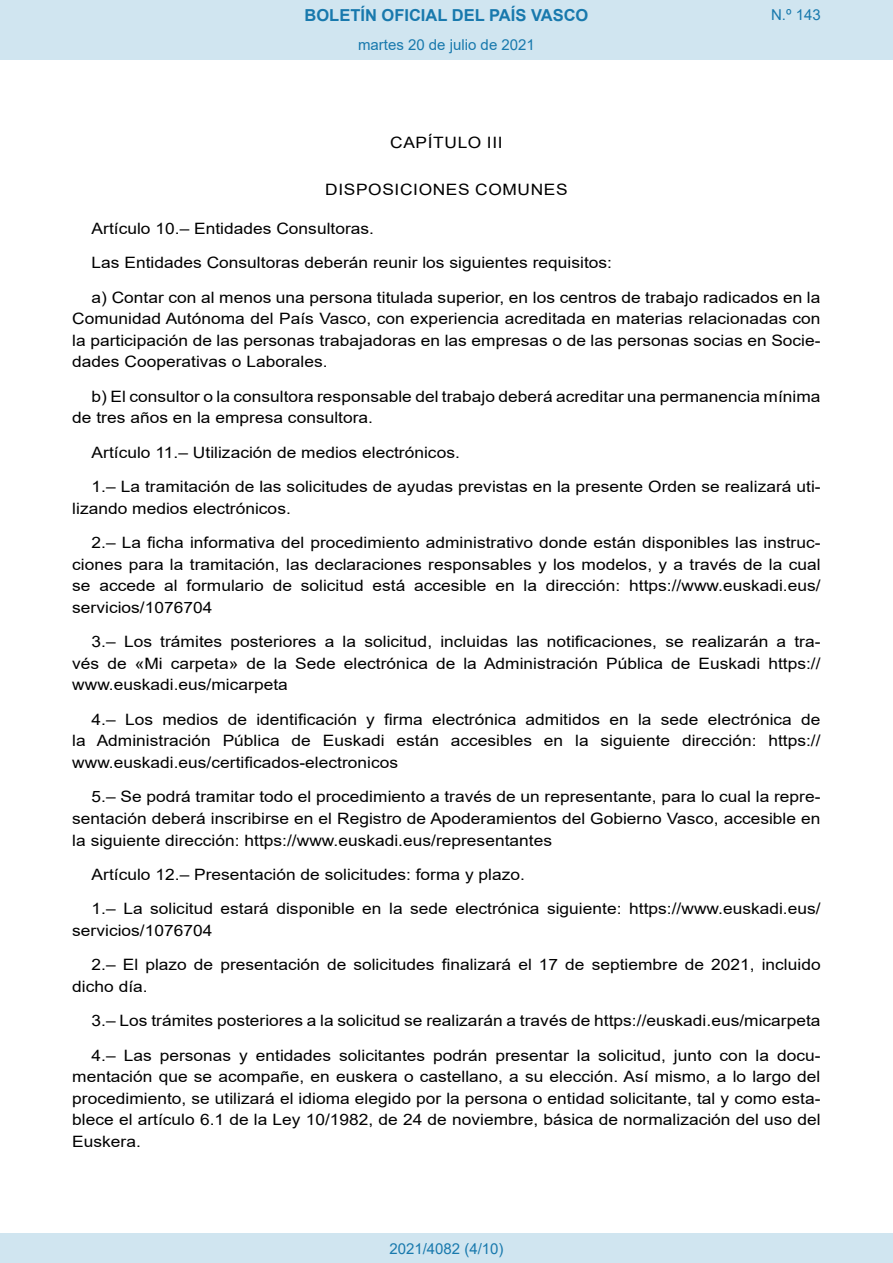
<style>
.page{position:relative;width:893px;height:1263px;background:#fff}
.page>*{position:absolute;margin:0;border:0;box-sizing:border-box;transform-origin:0 0}
.t1{font:700 16.5px "Arial";color:#1879ad}
.BOPVDetalle{font:15.6px/21.6px "Arial";color:#000;text-align:justify;scale:1.11 1}
.BOPVClave{font:15.6px "Arial";letter-spacing:.035em;color:#000;scale:1.11 1}
.Paginacion_Centro{font:15px "Arial";color:#1879ad}
</style>
<div class="page">
<div style="left:0;top:0;width:893px;height:60px;background:#d0e5f0"></div>
<div style="left:0;top:1233px;width:893px;height:30px;background:#d0e5f0"></div>
<p class="t1" style="left:305px;top:3px;width:285px">BOLETÍN OFICIAL DEL PAÍS VASCO</p>
<p class="Paginacion_Centro" style="left:358px;top:35px;width:178px">martes 20 de julio de 2021</p>
<p class="Paginacion_Centro" style="left:771px;top:5px;width:51px">N.º 143</p>
<p class="BOPVClave" style="left:390px;top:132px;width:103px">CAPÍTULO III</p>
<p class="BOPVClave" style="left:325px;top:179px;width:220px">DISPOSICIONES COMUNES</p>
<p class="BOPVDetalle" style="left:92px;top:217px;width:256px">Artículo 10.– Entidades Consultoras.</p>
<p class="BOPVDetalle" style="left:92px;top:252px;width:470px">Las Entidades Consultoras deberán reunir los siguientes requisitos:</p>
<p class="BOPVDetalle" style="left:72px;top:286px;width:676px;text-indent:19px">a) Contar con al menos una persona titulada superior, en los centros de trabajo radicados en la Comunidad Autónoma del País Vasco, con experiencia acreditada en materias relacionadas con la participación de las personas trabajadoras en las empresas o de las personas socias en Socie&shy;dades Cooperativas o Laborales.</p>
<p class="BOPVDetalle" style="left:72px;top:385px;width:676px;text-indent:19px">b) El consultor o la consultora responsable del trabajo deberá acreditar una permanencia mínima de tres años en la empresa consultora.</p>
<p class="BOPVDetalle" style="left:92px;top:441px;width:333px">Artículo 11.– Utilización de medios electrónicos.</p>
<p class="BOPVDetalle" style="left:72px;top:476px;width:676px;text-indent:19px">1.– La tramitación de las solicitudes de ayudas previstas en la presente Orden se realizará uti&shy;lizando medios electrónicos.</p>
<p class="BOPVDetalle" style="left:72px;top:532px;width:676px;text-indent:19px">2.– La ficha informativa del procedimiento administrativo donde están disponibles las instruc&shy;ciones para la tramitación, las declaraciones responsables y los modelos, y a través de la cual se accede al formulario de solicitud está accesible en la dirección: https://www.euskadi.eus/ servicios/1076704</p>
<p class="BOPVDetalle" style="left:72px;top:631px;width:676px;text-indent:19px">3.– Los trámites posteriores a la solicitud, incluidas las notificaciones, se realizarán a tra&shy;vés de «Mi carpeta» de la Sede electrónica de la Administración Pública de Euskadi https:// www.euskadi.eus/micarpeta</p>
<p class="BOPVDetalle" style="left:72px;top:708px;width:676px;text-indent:19px">4.– Los medios de identificación y firma electrónica admitidos en la sede electrónica de la Administración Pública de Euskadi están accesibles en la siguiente dirección: https:// www.euskadi.eus/certificados-electronicos</p>
<p class="BOPVDetalle" style="left:72px;top:786px;width:676px;text-indent:19px">5.– Se podrá tramitar todo el procedimiento a través de un representante, para lo cual la repre&shy;sentación deberá inscribirse en el Registro de Apoderamientos del Gobierno Vasco, accesible en la siguiente dirección: https://www.euskadi.eus/representantes</p>
<p class="BOPVDetalle" style="left:92px;top:863px;width:392px">Artículo 12.– Presentación de solicitudes: forma y plazo.</p>
<p class="BOPVDetalle" style="left:72px;top:898px;width:676px;text-indent:19px">1.– La solicitud estará disponible en la sede electrónica siguiente: https://www.euskadi.eus/ servicios/1076704</p>
<p class="BOPVDetalle" style="left:72px;top:954px;width:676px;text-indent:19px">2.– El plazo de presentación de solicitudes finalizará el 17 de septiembre de 2021, incluido dicho día.</p>
<p class="BOPVDetalle" style="left:92px;top:1010px;width:658px">3.– Los trámites posteriores a la solicitud se realizarán a través de https://euskadi.eus/micarpeta</p>
<p class="BOPVDetalle" style="left:72px;top:1044px;width:676px;text-indent:19px">4.– Las personas y entidades solicitantes podrán presentar la solicitud, junto con la docu&shy;mentación que se acompañe, en euskera o castellano, a su elección. Así mismo, a lo largo del procedimiento, se utilizará el idioma elegido por la persona o entidad solicitante, tal y como esta&shy;blece el artículo 6.1 de la Ley 10/1982, de 24 de noviembre, básica de normalización del uso del Euskera.</p>
<p class="Paginacion_Centro" style="left:389px;top:1238px;width:116px">2021/4082 (4/10)</p>
</div>
